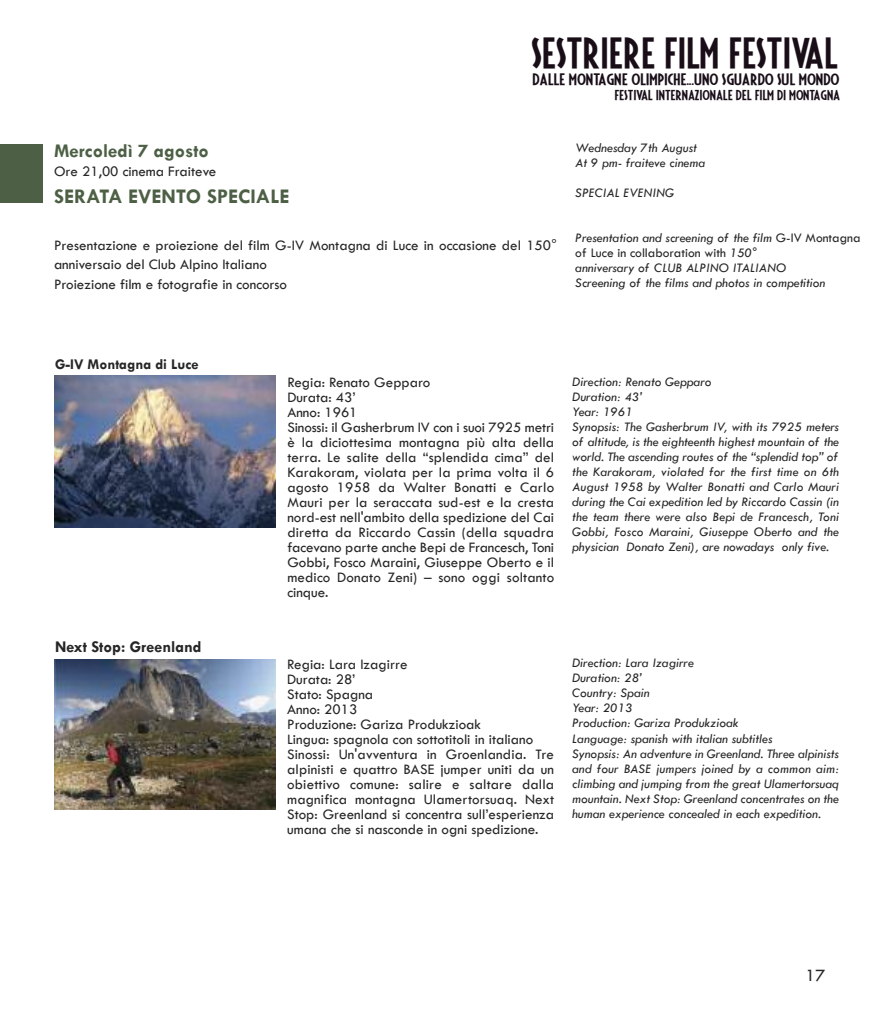
<style>
.page{position:relative;width:893px;height:1021px;background:#fff}
.page>*{position:absolute;margin:0;border:0;box-sizing:border-box;transform-origin:0 0}
.t1{font:34.35px "Fiesta";color:#190e18;scale:1.13 1}
.t2{font:700 21px "Tw Cen";color:#4d6045}
.t3{font:700 19.5px "Tw Cen";color:#4d6045}
.t4{font:18px "Tw Cen";color:#272627}
.t5{font:700 16.5px "Tw Cen";color:#272627}
.t6{font:15px/15px "Tw Cen";color:#272627}
.t7{font:700 15px "Tw Cen";color:#272627}
.t8{font:italic 13.5px/15px "Tw Cen";color:#272627}
.t9{font:13.05px "Fiesta";color:#190e18;scale:1.24 1}
.t10{font:11.4px "Fiesta";color:#190e18;scale:1.19 1}
.s1{font-style:normal}
</style>
<div class="page">
<div style="left:0;top:144px;width:42px;height:58px;background:#4d6045"></div>
<img style="left:55px;top:375px;width:221px;height:152px">
<img style="left:55px;top:659px;width:221px;height:150px">
<h1 class="t1" style="left:531px;top:37px;width:273px">SESTRIERE FILM FESTIVAL</h1>
<p class="t9" style="left:532px;top:73px;width:249px">DALLE MONTAGNE OLIMPICHE...UNO SGUARDO SUL MONDO</p>
<p class="t10" style="left:614px;top:90px;width:191px">FESTIVAL INTERNAZIONALE DEL FILM DI MONTAGNA</p>
<h3 class="t3" style="left:54px;top:140px;width:156px">Mercoledì 7 agosto</h3>
<p class="t6" style="left:54px;top:164px;width:164px">Ore 21,00 cinema Fraiteve</p>
<h2 class="t2" style="left:54px;top:185px;width:237px">SERATA EVENTO SPECIALE</h2>
<p class="t6" style="left:54px;top:235px;width:505px;line-height:19.5px">Presentazione e proiezione del film G-IV Montagna di Luce in occasione del 150° anniversaio del Club Alpino Italiano<br>Proiezione film e fotografie in concorso</p>
<p class="t8" style="left:575px;top:141px;width:131px">Wednesday 7th August<br>At 9 pm- fraiteve cinema</p>
<p class="t8" style="left:575px;top:186px;width:100px">SPECIAL EVENING</p>
<p class="t8" style="left:575px;top:231px;width:287px">Presentation and screening of the film <span class="s1">G-IV Montagna of Luce in collaboration with</span> 150°<br>anniversary of CLUB ALPINO ITALIANO<br>Screening of the films and photos in competition</p>
<p class="t7" style="left:55px;top:356px;width:145px">G-IV Montagna di Luce</p>
<p class="t5" style="left:55px;top:638px;width:148px">Next Stop: Greenland</p>
<p class="t6" style="left:287px;top:375px;width:268px">Regia: Renato Gepparo<br>Durata: 43’<br>Anno: 1961<br>Sinossi: il Gasherbrum IV con i suoi 7925 metri è la diciottesima montagna più alta della terra. Le salite della “splendida cima” del Karakoram, violata per la prima volta il 6 agosto 1958 da Walter Bonatti e Carlo Mauri per la seraccata sud-est e la cresta nord-est nell'ambito della spedizione del Cai diretta da Riccardo Cassin (della squadra facevano parte anche Bepi de Francesch, Toni Gobbi, Fosco Maraini, Giuseppe Oberto e il medico Donato Zeni) – sono oggi soltanto cinque.</p>
<p class="t8" style="left:572px;top:374px;width:268px">Direction: Renato Gepparo<br>Duration: 43’<br>Year: 1961<br>Synopsis: The Gasherbrum IV, with its 7925 meters of altitude, is the eighteenth highest mountain of the world. The ascending routes of the “splendid top” of the Karakoram, violated for the first time on 6th August 1958 by Walter Bonatti and Carlo Mauri during the Cai expedition led by Riccardo Cassin (in the team there were also Bepi de Francesch, Toni Gobbi, Fosco Maraini, Giuseppe Oberto and the physician Donato Zeni), are nowadays only five.</p>
<p class="t6" style="left:287px;top:656px;width:268px">Regia: Lara Izagirre<br>Durata: 28’<br>Stato: Spagna<br>Anno: 2013<br>Produzione: Gariza Produkzioak<br>Lingua: spagnola con sottotitoli in italiano<br>Sinossi: Un'avventura in Groenlandia. Tre alpinisti e quattro BASE jumper uniti da un obiettivo comune: salire e saltare dalla magnifica montagna Ulamertorsuaq. Next<br>Stop: Greenland si concentra sull’esperienza umana che si nasconde in ogni spedizione.</p>
<p class="t8" style="left:572px;top:655px;width:268px">Direction: Lara Izagirre<br>Duration: 28’<br>Country: Spain<br>Year: 2013<br>Production: Gariza Produkzioak<br>Language: spanish with italian subtitles<br>Synopsis: An adventure in Greenland. Three alpinists and four BASE jumpers joined by a common aim: climbing and jumping from the great Ulamertorsuaq mountain. Next Stop: Greenland concentrates on the human experience concealed in each expedition.</p>
<h3 class="t4" style="left:805px;top:965px;width:21px">17</h3>
</div>
